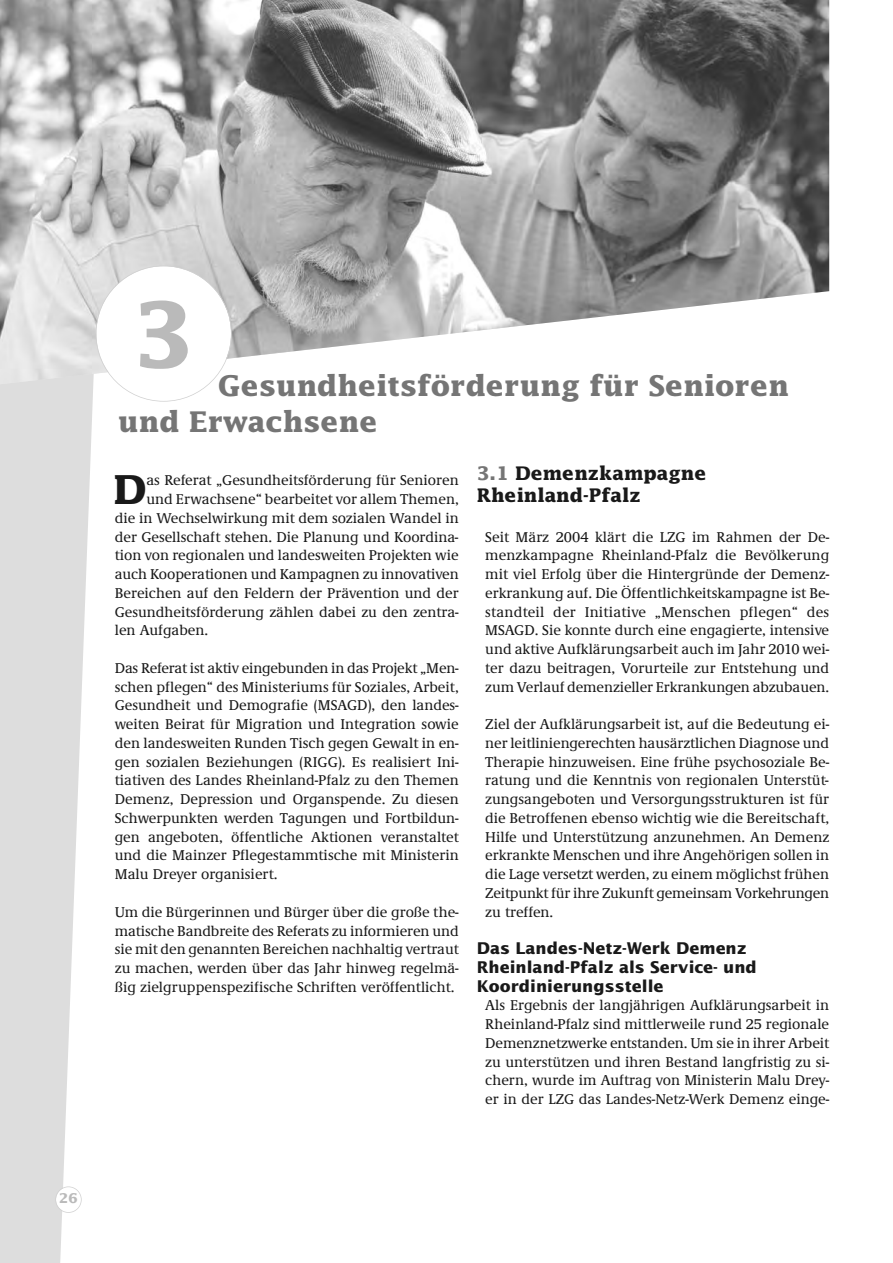
<style>
.page{position:relative;width:893px;height:1263px;background:#fff}
.page>*{position:absolute;margin:0;border:0;box-sizing:border-box;transform-origin:0 0}
.t1{font:700 90px "Lucida";color:#bababa}
.t2{font:700 39.9px "Lucida";color:#191919}
.t3{font:700 28.5px/36px "Lucida";color:#757575}
.t4{font:700 18.75px/22.5px "Lucida";color:#191919}
.t5{font:700 16.2px/18.8px "Lucida Sans";color:#191919}
.t6{font:500 14.7px/18.8px "Demos EF";color:#191919;text-align:justify}
.t7{font:700 13.5px "Lucida";color:#bababa}
.s1{color:#757575}
</style>
<div class="page">
<svg style="left:0;top:386px;width:93px;height:877px;fill:#ddd"></svg>
<img style="left:0;top:0;width:829px;height:385px">
<div style="left:96px;top:266px;width:135px;height:135px;background:#fff;border-radius:50%"></div>
<div style="left:56px;top:1187px;width:25px;height:25px;background:#fff;border-radius:50%"></div>
<div style="left:55px;top:1186px;width:27px;height:27px;border:2px solid #d1d1d1;border-radius:50%"></div>
<p class="t7" style="left:59px;top:1190px;width:20px">26</p>
<h1 class="t1" style="left:132px;top:283px;width:63px">3</h1>
<h3 class="t3" style="left:118px;top:368px;width:672px;text-indent:100px">Gesundheitsförderung für Senioren und Erwachsene</h3>
<h2 class="t2" style="left:113px;top:467px;width:35px">D</h2>
<p class="t6" style="left:146px;top:471px;width:314px">as Referat „Gesundheitsförderung für Senioren</p>
<p class="t6" style="left:146px;top:490px;width:314px">und Erwachsene“ bearbeitet vor allem Themen,</p>
<p class="t6" style="left:115px;top:508px;width:345px">die in Wechselwirkung mit dem sozialen Wandel in</p>
<p class="t6" style="left:115px;top:527px;width:345px">der Gesellschaft stehen. Die Planung und Koordina-</p>
<p class="t6" style="left:115px;top:546px;width:345px">tion von regionalen und landesweiten Projekten wie</p>
<p class="t6" style="left:115px;top:565px;width:345px">auch Kooperationen und Kampagnen zu innovativen</p>
<p class="t6" style="left:115px;top:583px;width:345px">Bereichen auf den Feldern der Prävention und der</p>
<p class="t6" style="left:115px;top:602px;width:345px">Gesundheitsförderung zählen dabei zu den zentra-</p>
<p class="t6" style="left:115px;top:621px;width:95px">len Aufgaben.</p>
<p class="t6" style="left:115px;top:658px;width:345px">Das Referat ist aktiv eingebunden in das Projekt „Men&shy;schen pflegen“ des Ministeriums für Soziales, Arbeit, Gesundheit und Demografie (MSAGD), den landes&shy;weiten Beirat für Migration und Integration sowie den landesweiten Runden Tisch gegen Gewalt in en&shy;gen sozialen Beziehungen (RIGG). Es realisiert Ini&shy;tiativen des Landes Rheinland-Pfalz zu den Themen Demenz, Depression und Organspende. Zu diesen Schwerpunkten werden Tagungen und Fortbildun&shy;gen angeboten, öffentliche Aktionen veranstaltet und die Mainzer Pflegestammtische mit Ministerin Malu Dreyer organisiert.</p>
<p class="t6" style="left:115px;top:902px;width:345px">Um die Bürgerinnen und Bürger über die große the&shy;matische Bandbreite des Referats zu informieren und sie mit den genannten Bereichen nachhaltig vertraut zu machen, werden über das Jahr hinweg regelmä&shy;ßig zielgruppenspezifische Schriften veröffentlicht.</p>
<p class="t4" style="left:477px;top:462px;width:231px"><span class="s1">3.1</span> Demenzkampagne<br>Rheinland-Pfalz</p>
<p class="t6" style="left:485px;top:527px;width:345px">Seit März 2004 klärt die LZG im Rahmen der De&shy;menzkampagne Rheinland-Pfalz die Bevölkerung mit viel Erfolg über die Hintergründe der Demenz&shy;erkrankung auf. Die Öffentlichkeitskampagne ist Be&shy;standteil der Initiative „Menschen pflegen“ des MSAGD. Sie konnte durch eine engagierte, intensive und aktive Aufklärungsarbeit auch im Jahr 2010 wei&shy;ter dazu beitragen, Vorurteile zur Entstehung und zum Verlauf demenzieller Erkrankungen abzubauen.</p>
<p class="t6" style="left:485px;top:715px;width:345px">Ziel der Aufklärungsarbeit ist, auf die Bedeutung ei&shy;ner leitliniengerechten hausärztlichen Diagnose und Therapie hinzuweisen. Eine frühe psychosoziale Be&shy;ratung und die Kenntnis von regionalen Unterstüt&shy;zungsangeboten und Versorgungsstrukturen ist für die Betroffenen ebenso wichtig wie die Bereitschaft, Hilfe und Unterstützung anzunehmen. An Demenz erkrankte Menschen und ihre Angehörigen sollen in die Lage versetzt werden, zu einem möglichst frühen Zeitpunkt für ihre Zukunft gemeinsam Vorkehrungen zu treffen.</p>
<p class="t5" style="left:477px;top:940px;width:282px">Das Landes-Netz-Werk Demenz<br>Rheinland-Pfalz als Service- und<br>Koordinierungsstelle</p>
<p class="t6" style="left:485px;top:996px;width:346px">Als Ergebnis der langjährigen Aufklärungsarbeit in Rheinland-Pfalz sind mittlerweile rund 25 regionale Demenznetzwerke entstanden. Um sie in ihrer Arbeit zu unterstützen und ihren Bestand langfristig zu si&shy;chern, wurde im Auftrag von Ministerin Malu Drey&shy;er in der LZG das Landes-Netz-Werk Demenz einge-</p>
</div>
